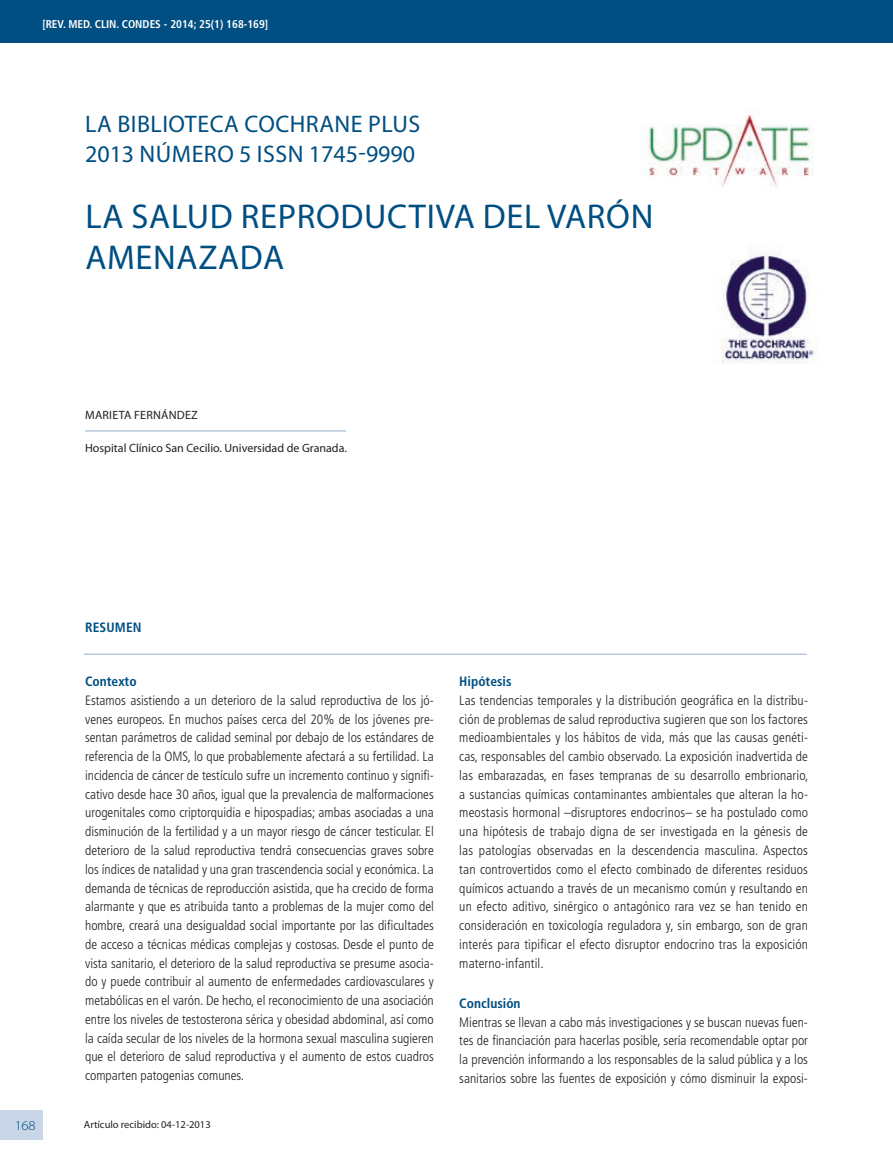
<style>
.page{position:relative;width:893px;height:1170px;background:#fff}
.page>*{position:absolute;margin:0;border:0;box-sizing:border-box;transform-origin:0 0}
.t1{font:34.5px/41.4px "Myriad Pro";letter-spacing:.02em;color:#004e82}
.t2{font:24px/30px "Myriad Pro";letter-spacing:.02em;color:#004e82}
.t3{font:300 condensed 13.5px/18.8px "Frutiger";color:#231f20;text-align:justify}
.t4{font:700 condensed 13.5px "Frutiger";color:#004e82}
.t5{font:300 13.5px "Myriad Pro";color:#004e82;scale:1.1 1}
.t6{font:12px "Myriad Pro";color:#231f20}
.t7{font:12px "Myriad Pro";letter-spacing:.02em;color:#231f20}
.t8{font:700 condensed 11.25px "Frutiger";color:#fff}
.t9{font:10.5px "Myriad Pro";color:#231f20}
</style>
<div class="page">
<div style="left:0;top:1110px;width:43px;height:30px;background:#c9d6e7"></div>
<div style="left:0;top:0;width:893px;height:43px;background:#004e82"></div>
<img style="left:644px;top:115px;width:170px;height:72px">
<img style="left:721px;top:242px;width:94px;height:122px">
<hr style="left:84px;top:653px;width:723px;height:2px;background:#b8c8de">
<hr style="left:85px;top:430px;width:261px;height:1px;background:#b8c8de">
<p class="t8" style="left:42px;top:17px;width:227px">[REV. MED. CLIN. CONDES - 2014; 25(1) 168-169]</p>
<h2 class="t2" style="left:85px;top:109px;width:337px">LA BIBLIOTECA COCHRANE PLUS<br>2013 NÚMERO 5 ISSN 1745-9990</h2>
<h1 class="t1" style="left:85px;top:195px;width:569px">LA SALUD REPRODUCTIVA DEL VARÓN<br>AMENAZADA</h1>
<p class="t7" style="left:85px;top:408px;width:114px">MARIETA FERNÁNDEZ</p>
<p class="t6" style="left:85px;top:441px;width:263px">Hospital Clínico San Cecilio. Universidad de Granada.</p>
<p class="t5" style="left:15px;top:1117px;width:21px">168</p>
<p class="t4" style="left:85px;top:619px;width:58px">RESUMEN</p>
<p class="t4" style="left:85px;top:673px;width:53px">Contexto</p>
<p class="t3" style="left:85px;top:691px;width:350px">Estamos asistiendo a un deterioro de la salud reproductiva de los jó&shy;venes europeos. En muchos países cerca del 20% de los jóvenes pre&shy;sentan parámetros de calidad seminal por debajo de los estándares de referencia de la OMS, lo que probablemente afectará a su fertilidad. La incidencia de cáncer de testículo sufre un incremento continuo y signifi&shy;cativo desde hace 30 años, igual que la prevalencia de malformaciones urogenitales como criptorquidia e hipospadias; ambas asociadas a una disminución de la fertilidad y a un mayor riesgo de cáncer testicular. El deterioro de la salud reproductiva tendrá consecuencias graves sobre los índices de natalidad y una gran trascendencia social y económica. La demanda de técnicas de reproducción asistida, que ha crecido de forma alarmante y que es atribuida tanto a problemas de la mujer como del hombre, creará una desigualdad social importante por las dificultades de acceso a técnicas médicas complejas y costosas. Desde el punto de vista sanitario, el deterioro de la salud reproductiva se presume asocia&shy;do y puede contribuir al aumento de enfermedades cardiovasculares y metabólicas en el varón. De hecho, el reconocimiento de una asociación entre los niveles de testosterona sérica y obesidad abdominal, así como la caída secular de los niveles de la hormona sexual masculina sugieren que el deterioro de salud reproductiva y el aumento de estos cuadros comparten patogenias comunes.</p>
<p class="t9" style="left:84px;top:1117px;width:128px">Artículo recibido: 04-12-2013</p>
<p class="t4" style="left:459px;top:673px;width:54px">Hipótesis</p>
<p class="t3" style="left:459px;top:691px;width:351px">Las tendencias temporales y la distribución geográfica en la distribu&shy;ción de problemas de salud reproductiva sugieren que son los factores medioambientales y los hábitos de vida, más que las causas genéti&shy;cas, responsables del cambio observado. La exposición inadvertida de las embarazadas, en fases tempranas de su desarrollo embrionario, a sustancias químicas contaminantes ambientales que alteran la ho&shy;meostasis hormonal –disruptores endocrinos– se ha postulado como una hipótesis de trabajo digna de ser investigada en la génesis de las patologías observadas en la descendencia masculina. Aspectos tan controvertidos como el efecto combinado de diferentes residuos químicos actuando a través de un mecanismo común y resultando en un efecto aditivo, sinérgico o antagónico rara vez se han tenido en consideración en toxicología reguladora y, sin embargo, son de gran interés para tipificar el efecto disruptor endocrino tras la exposición materno-infantil.</p>
<p class="t4" style="left:459px;top:995px;width:63px">Conclusión</p>
<p class="t3" style="left:459px;top:1012px;width:350px">Mientras se llevan a cabo más investigaciones y se buscan nuevas fuen&shy;tes de financiación para hacerlas posible, sería recomendable optar por la prevención informando a los responsables de la salud pública y a los sanitarios sobre las fuentes de exposición y cómo disminuir la exposi-</p>
</div>
